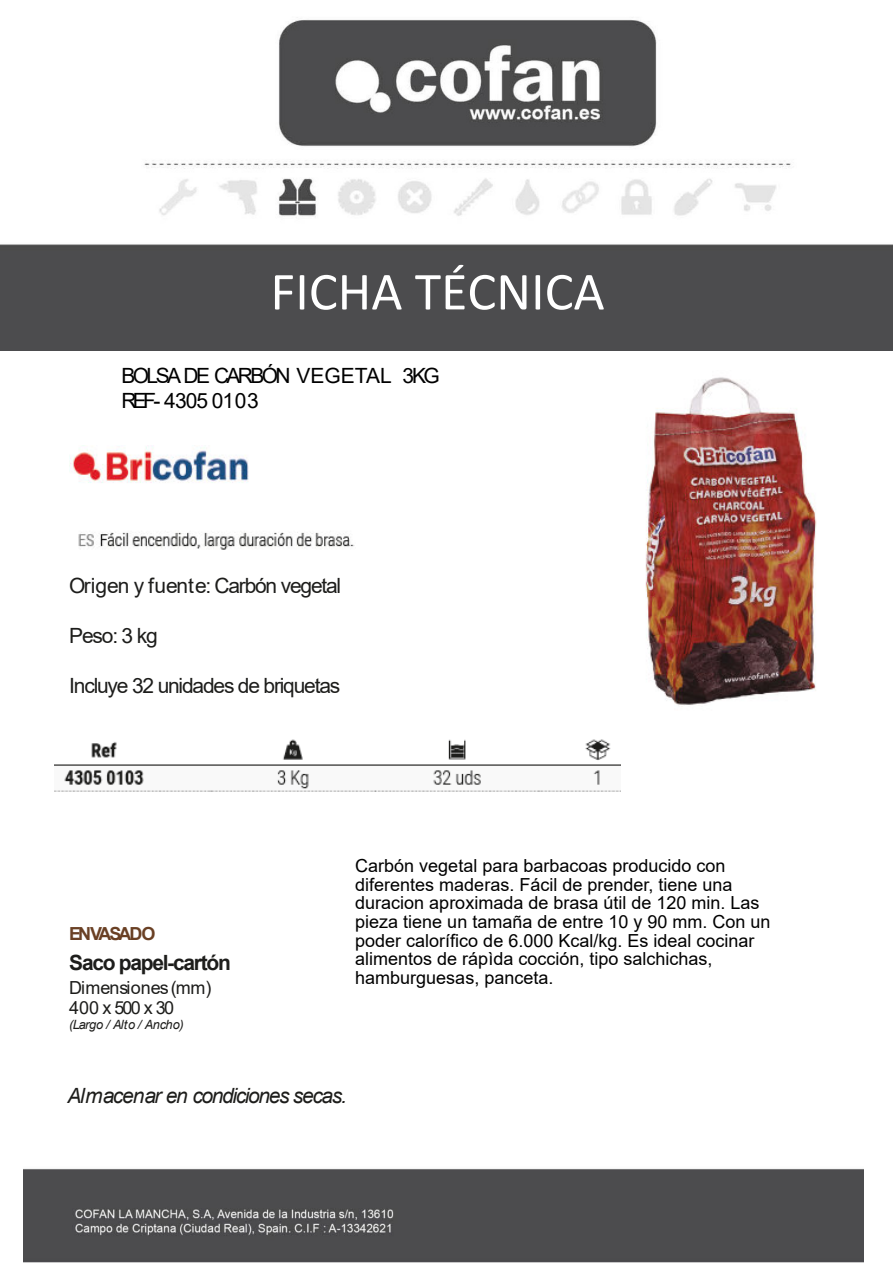
<style>
.page{position:relative;width:893px;height:1263px;background:#fff}
.page>*{position:absolute;margin:0;border:0;box-sizing:border-box;transform-origin:0 0}
.t1{font:54px "Calibri";color:#fff}
.t2{font:21px "Arial";letter-spacing:-.055em;color:#1d1d1b}
.t3{font:21px/25.2px "Arial";letter-spacing:-.11em;color:#000}
.t4{font:italic 21px "Arial";letter-spacing:-.065em;color:#1d1d1b}
.t5{font:700 21px "Arial";letter-spacing:-.065em;color:#1d1d1b}
.t6{font:18px/18.6px "Arial";color:#000}
.t7{font:18px/19.8px "Arial";letter-spacing:-.005em;color:#1d1d1b}
.t8{font:700 18px "Arial";letter-spacing:-.11em;color:#6a4024}
.t9{font:italic 12.75px "Arial";letter-spacing:-.01em;color:#1d1d1b}
</style>
<div class="page">
<img style="left:0;top:19px;width:893px;height:331px">
<img style="left:23px;top:1168px;width:840px;height:95px">
<img style="left:69px;top:446px;width:286px;height:104px">
<img style="left:54px;top:739px;width:567px;height:53px">
<img style="left:645px;top:377px;width:172px;height:328px">
<h1 class="t1" style="left:270px;top:269px;width:336px">FICHA TÉCNICA</h1>
<p class="t3" style="left:122px;top:364px;width:320px">BOLSA DE CARBÓN VEGETAL 3KG<br>REF- 4305 0103</p>
<p class="t2" style="left:69px;top:577px;width:273px">Origen y fuente: Carbón vegetal</p>
<p class="t2" style="left:69px;top:627px;width:90px">Peso: 3 kg</p>
<p class="t2" style="left:69px;top:677px;width:273px">Incluye 32 unidades de briquetas</p>
<p class="t8" style="left:69px;top:927px;width:88px">ENVASADO</p>
<p class="t5" style="left:69px;top:955px;width:163px">Saco papel-cartón</p>
<p class="t7" style="left:69px;top:979px;width:144px">Dimensiones(mm)<br>400 x 500 x 30</p>
<p class="t9" style="left:69px;top:1020px;width:116px">(Largo / Alto / Ancho)</p>
<p class="t6" style="left:355px;top:858px;width:417px">Carbón vegetal para barbacoas producido con diferentes maderas. Fácil de prender, tiene una duracion aproximada de brasa útil de 120 min. Las pieza tiene un tamaña de entre 10 y 90 mm. Con un poder calorífico de 6.000 Kcal/kg. Es ideal cocinar alimentos de rápìda cocción, tipo salchichas, hamburguesas, panceta.</p>
<p class="t4" style="left:68px;top:1088px;width:281px">Almacenar en condiciones secas.</p>
</div>
